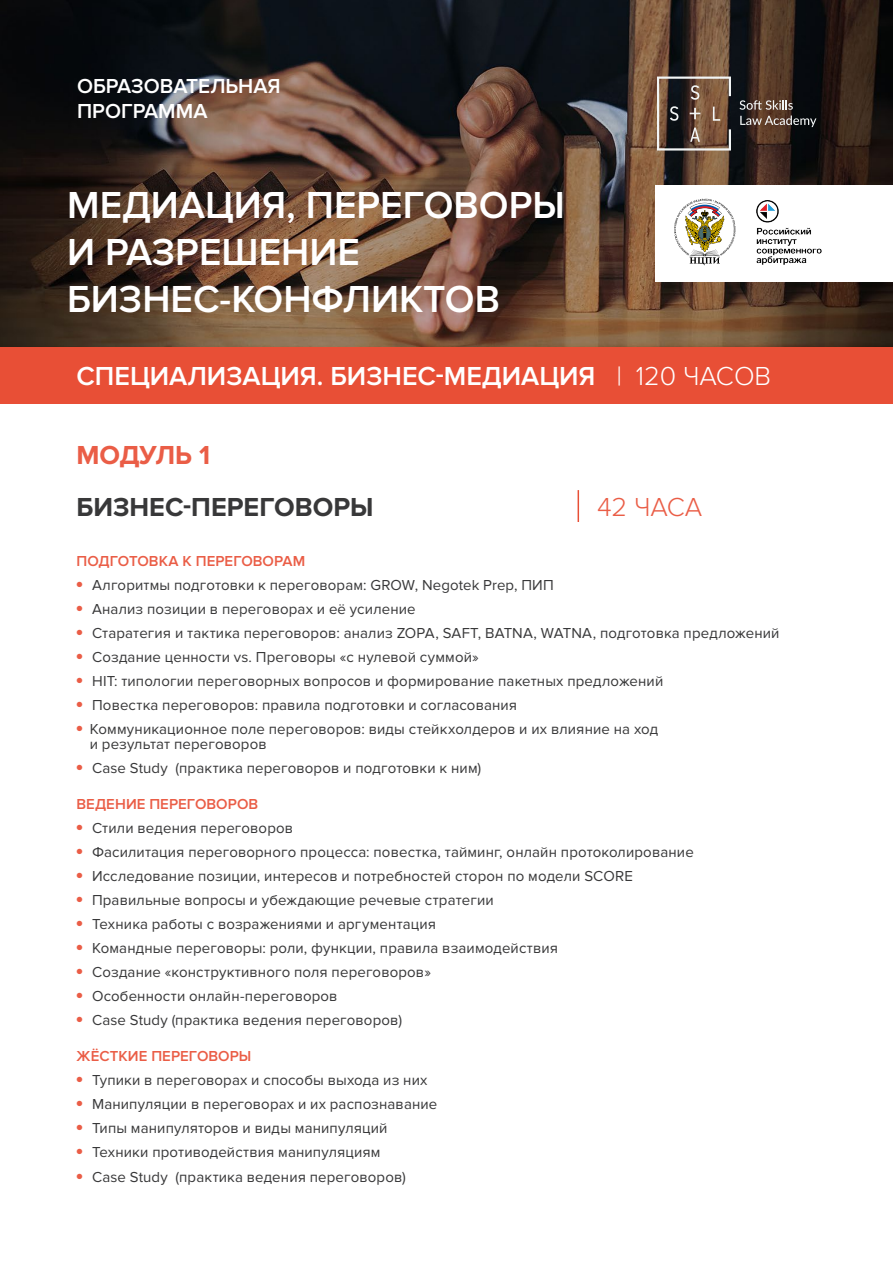
<style>
.page{position:relative;width:893px;height:1263px;background:#fff}
.page>*{position:absolute;margin:0;border:0;box-sizing:border-box;transform-origin:0 0}
.t1{font:600 39px/46.8px "Proxima Nova";color:#fff}
.t2{font:600 27px "Proxima Nova";color:#fff}
.t3{font:700 27px "Proxima Nova";color:#383839}
.t4{font:700 27px "Proxima Nova";color:#ea5d46}
.t5{font:300 27px "Proxima Nova";color:#ea5d46}
.t6{font:600 21px/25.2px "Proxima Nova";color:#fff}
.t7{font:15px/15px "Proxima Nova";letter-spacing:.01em;color:#383839}
.t8{font:600 15px "Proxima Nova";color:#ea5d46}
.s1{font-weight:300}
</style>
<div class="page">
<img style="left:0;top:0;width:893px;height:348px">
<div style="left:0;top:348px;width:893px;height:56px;background:#e84f36"></div>
<div style="left:656px;top:186px;width:237px;height:96px;background:#fff"></div>
<svg style="left:739px;top:100px;width:54px;height:10px"></svg>
<svg style="left:740px;top:116px;width:76px;height:11px"></svg>
<svg style="left:657px;top:77px;width:74px;height:74px;background:#6c574a"></svg>
<hr style="left:578px;top:490px;width:1px;height:32px;background:#e84f36">
<img style="left:757px;top:201px;width:64px;height:64px">
<svg style="left:674px;top:199px;width:62px;height:66px"></svg>
<h3 class="t6" style="left:77px;top:74px;width:205px">ОБРАЗОВАТЕЛЬНАЯ<br>ПРОГРАММА</h3>
<h1 class="t1" style="left:67px;top:183px;width:499px">МЕДИАЦИЯ, ПЕРЕГОВОРЫ<br>И РАЗРЕШЕНИЕ<br>БИЗНЕС-КОНФЛИКТОВ</h1>
<h2 class="t2" style="left:77px;top:360px;width:696px">СПЕЦИАЛИЗАЦИЯ. БИЗНЕС-МЕДИАЦИЯ <span class="s1">| 120 ЧАСОВ</span></h2>
<h2 class="t4" style="left:77px;top:439px;width:135px">МОДУЛЬ 1</h2>
<h2 class="t3" style="left:77px;top:491px;width:299px">БИЗНЕС-ПЕРЕГОВОРЫ</h2>
<h2 class="t5" style="left:597px;top:491px;width:107px">42 ЧАСА</h2>
<p class="t8" style="left:77px;top:552px;width:230px">ПОДГОТОВКА К ПЕРЕГОВОРАМ</p>
<p class="t7" style="left:77px;top:577px;width:479px"><sup>●</sup> Алгоритмы подготовки к переговорам: GROW, Negotek Prep, ПИП</p>
<p class="t7" style="left:77px;top:601px;width:341px"><sup>●</sup> Анализ позиции в переговорах и её усиление</p>
<p class="t7" style="left:77px;top:625px;width:704px"><sup>●</sup> Старатегия и тактика переговоров: анализ ZOPA, SAFT, BATNA, WATNA, подготовка предложений</p>
<p class="t7" style="left:77px;top:649px;width:404px"><sup>●</sup> Cоздание ценности vs. Преговоры «с нулевой суммой»</p>
<p class="t7" style="left:77px;top:673px;width:588px"><sup>●</sup> HIT: типологии переговорных вопросов и формирование пакетных предложений</p>
<p class="t7" style="left:77px;top:697px;width:442px"><sup>●</sup> Повестка переговоров: правила подготовки и согласования</p>
<p class="t7" style="left:90px;top:721px;width:570px;text-indent:-13px"><sup>●</sup> Коммуникационное поле переговоров: виды стейкхолдеров и их влияние на ход и результат переговоров</p>
<p class="t7" style="left:77px;top:760px;width:406px"><sup>●</sup> Case Study (практика переговоров и подготовки к ним)</p>
<p class="t8" style="left:77px;top:795px;width:183px">ВЕДЕНИЕ ПЕРЕГОВОРОВ</p>
<p class="t7" style="left:77px;top:820px;width:218px"><sup>●</sup> Стили ведения переговоров</p>
<p class="t7" style="left:77px;top:844px;width:619px"><sup>●</sup> Фасилитация переговорного процесса: повестка, тайминг, онлайн протоколирование</p>
<p class="t7" style="left:77px;top:868px;width:558px"><sup>●</sup> Исследование позиции, интересов и потребностей сторон по модели SCORE</p>
<p class="t7" style="left:77px;top:892px;width:419px"><sup>●</sup> Правильные вопросы и убеждающие речевые стратегии</p>
<p class="t7" style="left:77px;top:916px;width:361px"><sup>●</sup> Техника работы с возражениями и аргументация</p>
<p class="t7" style="left:77px;top:940px;width:483px"><sup>●</sup> Командные переговоры: роли, функции, правила взаимодействия</p>
<p class="t7" style="left:77px;top:964px;width:356px"><sup>●</sup> Создание «конструктивного поля переговоров»</p>
<p class="t7" style="left:77px;top:988px;width:263px"><sup>●</sup> Особенности онлайн-переговоров</p>
<p class="t7" style="left:77px;top:1012px;width:327px"><sup>●</sup> Case Study (практика ведения переговоров)</p>
<p class="t8" style="left:77px;top:1047px;width:176px">ЖЁСТКИЕ ПЕРЕГОВОРЫ</p>
<p class="t7" style="left:77px;top:1072px;width:352px"><sup>●</sup> Тупики в переговорах и способы выхода из них</p>
<p class="t7" style="left:77px;top:1096px;width:362px"><sup>●</sup> Манипуляции в переговорах и их распознавание</p>
<p class="t7" style="left:77px;top:1120px;width:312px"><sup>●</sup> Типы манипуляторов и виды манипуляций</p>
<p class="t7" style="left:77px;top:1144px;width:305px"><sup>●</sup> Техники противодействия манипуляциям</p>
<p class="t7" style="left:77px;top:1170px;width:331px"><sup>●</sup> Case Study (практика ведения переговоров)</p>
</div>
